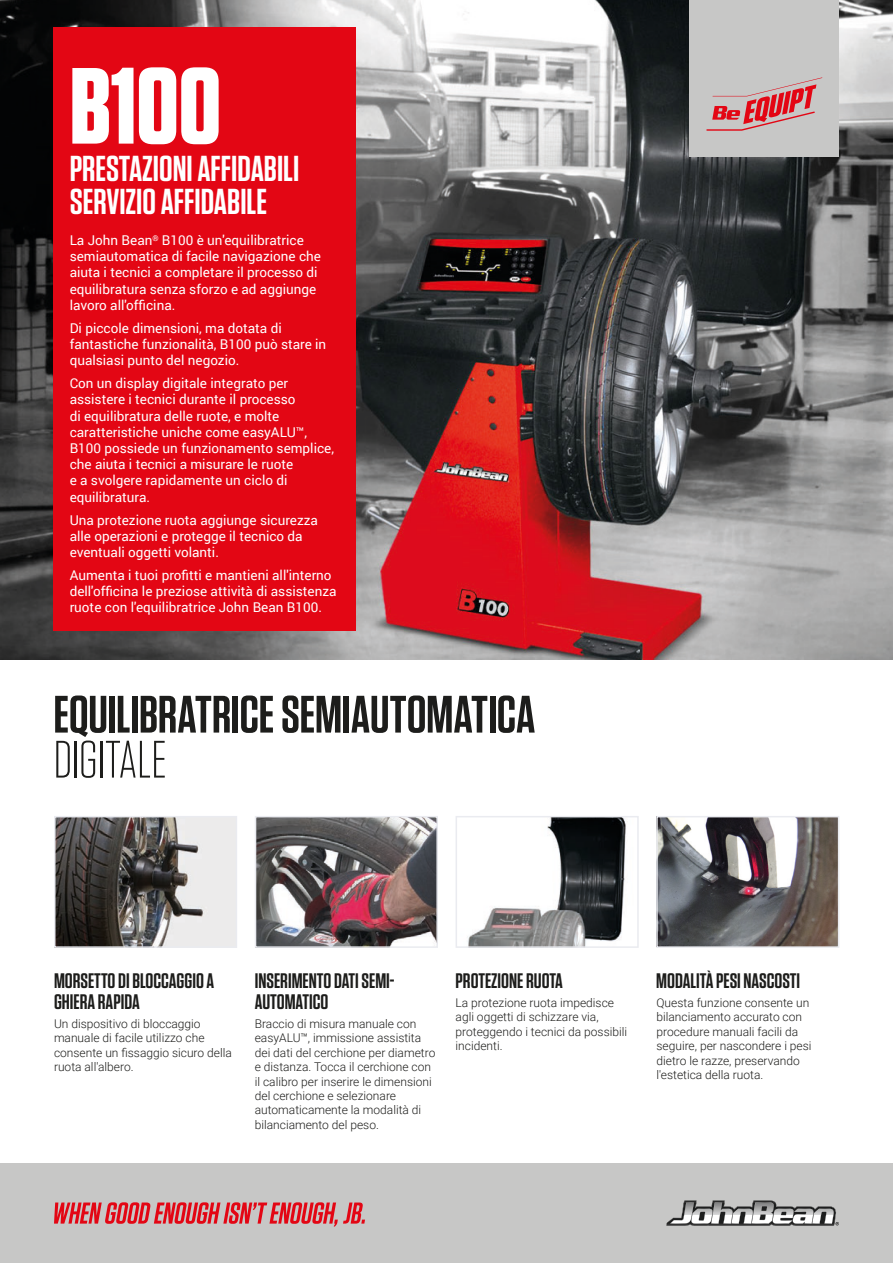
<style>
.page{position:relative;width:893px;height:1263px;background:#fff}
.page>*{position:absolute;margin:0;border:0;box-sizing:border-box;transform-origin:0 0}
.t1{font:700 108px "Tungsten";color:#fff}
.t2{font:600 52.5px "Tungsten";letter-spacing:-.005em;color:#1d1d1b}
.t3{font:300 52.5px "Tungsten";letter-spacing:-.01em;color:#1d1d1b}
.t4{font:600 36px/33px "Tungsten";color:#fff}
.t5{font:600 21px/21px "Tungsten";color:#1d1d1b}
.t6{font:13.5px/16.2px "Roboto";color:#fff}
.t7{font:300 12px/14.4px "Roboto";color:#1d1d1b}
</style>
<div class="page">
<div style="left:0;top:1164px;width:893px;height:99px;background:#c7c7c6"></div>
<svg style="left:54px;top:1202px;width:311px;height:25px"></svg>
<svg style="left:666px;top:1200px;width:173px;height:26px"></svg>
<img style="left:0;top:0;width:893px;height:659px">
<img style="left:467px;top:819px;width:159px;height:126px">
<div style="left:456px;top:816px;width:183px;height:132px;border:2px solid #eaebf0"></div>
<img style="left:258px;top:819px;width:177px;height:126px">
<div style="left:255px;top:816px;width:183px;height:132px;border:2px solid #eaebf0"></div>
<img style="left:57px;top:819px;width:177px;height:126px">
<div style="left:54px;top:816px;width:183px;height:132px;border:2px solid #eaebf0"></div>
<img style="left:659px;top:819px;width:177px;height:126px">
<div style="left:656px;top:816px;width:183px;height:132px;border:2px solid #eaebf0"></div>
<div style="left:690px;top:0;width:149px;height:156px;background:#c7c7c6"></div>
<svg style="left:706px;top:84px;width:110px;height:47px"></svg>
<div style="left:53px;top:27px;width:303px;height:604px;background:#e30614"></div>
<p class="t1" style="left:70px;top:48px;width:153px">B100</p>
<p class="t4" style="left:70px;top:153px;width:231px">PRESTAZIONI AFFIDABILI<br>SERVIZIO AFFIDABILE</p>
<p class="t6" style="left:70px;top:232px;width:253px">La John Bean<sup>®</sup> B100 è un'equilibratrice semiautomatica di facile navigazione che aiuta i tecnici a completare il processo di equilibratura senza sforzo e ad aggiunge lavoro all'officina.</p>
<p class="t6" style="left:70px;top:319px;width:258px">Di piccole dimensioni, ma dotata di fantastiche funzionalità, B100 può stare in qualsiasi punto del negozio.</p>
<p class="t6" style="left:70px;top:375px;width:266px">Con un display digitale integrato per assistere i tecnici durante il processo<br>di equilibratura delle ruote, e molte caratteristiche uniche come easyALU™, B100 possiede un funzionamento semplice, che aiuta i tecnici a misurare le ruote<br>e a svolgere rapidamente un ciclo di equilibratura.</p>
<p class="t6" style="left:70px;top:511px;width:250px">Una protezione ruota aggiunge sicurezza alle operazioni e protegge il tecnico da eventuali oggetti volanti.</p>
<p class="t6" style="left:70px;top:566px;width:268px">Aumenta i tuoi profitti e mantieni all'interno dell'officina le preziose attività di assistenza ruote con l'equilibratrice John Bean B100.</p>
<p class="t2" style="left:53px;top:687px;width:483px">EQUILIBRATRICE SEMIAUTOMATICA</p>
<p class="t3" style="left:53px;top:733px;width:115px">DIGITALE</p>
<p class="t5" style="left:54px;top:970px;width:162px">MORSETTO DI BLOCCAGGIO A<br>GHIERA RAPIDA</p>
<p class="t7" style="left:54px;top:1016px;width:179px">Un dispositivo di bloccaggio manuale di facile utilizzo che consente un fissaggio sicuro della ruota all'albero.</p>
<p class="t5" style="left:255px;top:970px;width:141px">INSERIMENTO DATI SEMI-<br>AUTOMATICO</p>
<p class="t7" style="left:255px;top:1016px;width:182px">Braccio di misura manuale con easyALU™, immissione assistita dei dati del cerchione per diametro e distanza. Tocca il cerchione con il calibro per inserire le dimensioni del cerchione e selezionare automaticamente la modalità di bilanciamento del peso.</p>
<p class="t5" style="left:456px;top:970px;width:109px">PROTEZIONE RUOTA</p>
<p class="t7" style="left:456px;top:995px;width:173px">La protezione ruota impedisce agli oggetti di schizzare via, proteggendo i tecnici da possibili incidenti.</p>
<p class="t5" style="left:656px;top:970px;width:146px">MODALITÀ PESI NASCOSTI</p>
<p class="t7" style="left:656px;top:995px;width:157px">Questa funzione consente un bilanciamento accurato con procedure manuali facili da seguire, per nascondere i pesi dietro le razze, preservando l'estetica della ruota.</p>
</div>
